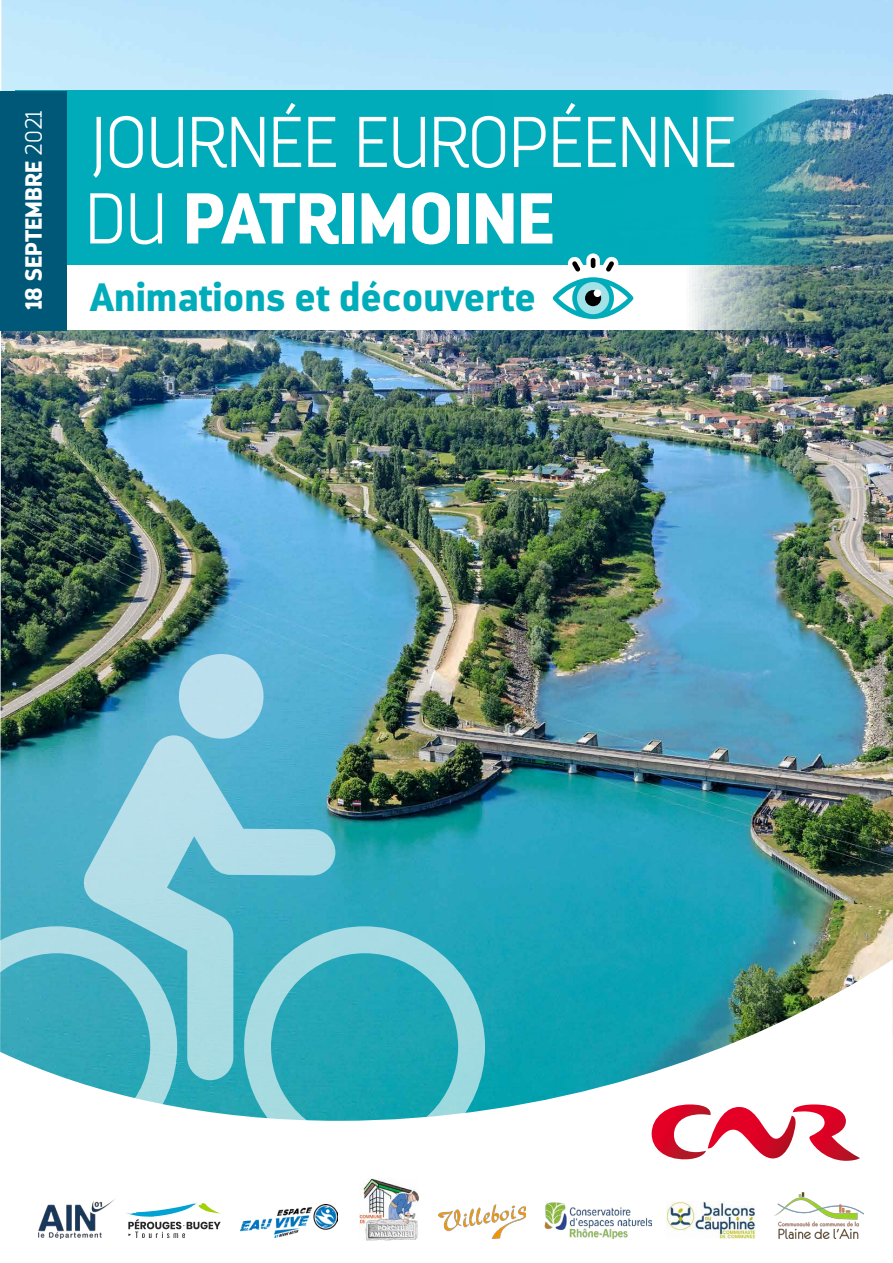
<style>
.page{position:relative;width:893px;height:1263px;background:#fff}
.page>*{position:absolute;margin:0;border:0;box-sizing:border-box;transform-origin:0 0}
.t1{font:200 71.7px/76.3px "Darwin";color:#fff}
.t2{font:900 39.45px "Darwin";color:#00acba}
.t3{font:900 23.4px "Darwin";color:#fff}
.s1{font-weight:200}
.s2{font-weight:900}
</style>
<div class="page">
<img style="left:0;top:0;width:893px;height:959px">
<svg style="left:59px;top:959px;width:834px;height:282px"></svg>
<svg style="left:652px;top:1104px;width:208px;height:57px"></svg>
<svg style="left:66px;top:91px;width:776px;height:174px;fill:#00acba"></svg>
<svg style="left:66px;top:265px;width:729px;height:64px"></svg>
<svg style="left:553px;top:252px;width:81px;height:67px"></svg>
<div style="left:588px;top:293px;width:10px;height:11px;background:#000;border-radius:50%"></div>
<div style="left:594px;top:289px;width:7px;height:8px;background:#fff;border-radius:50%"></div>
<div style="left:0;top:91px;width:66px;height:240px;background:#005878"></div>
<svg style="left:0;top:926px;width:177px;height:241px"></svg>
<svg style="left:244px;top:926px;width:241px;height:241px"></svg>
<div style="left:179px;top:654px;width:85px;height:85px;background:#bbdfed;border-radius:50%"></div>
<svg style="left:83px;top:735px;width:252px;height:345px"></svg>
<img style="left:241px;top:1205px;width:96px;height:32px">
<svg style="left:125px;top:1202px;width:97px;height:36px"></svg>
<img style="left:666px;top:1201px;width:90px;height:37px">
<img style="left:774px;top:1192px;width:89px;height:46px">
<img style="left:38px;top:1198px;width:77px;height:40px">
<img style="left:439px;top:1205px;width:86px;height:33px">
<img style="left:545px;top:1202px;width:107px;height:36px">
<img style="left:359px;top:1179px;width:59px;height:61px">
<p class="t3" style="left:19px;top:309px;width:199px;rotate:-90deg">18 SEPTEMBRE <span class="s1">2021</span></p>
<p class="t1" style="left:86px;top:105px;width:652px">JOURNÉE EUROPÉENNE<br>DU <span class="s2">PATRIMOINE</span></p>
<p class="t2" style="left:90px;top:272px;width:448px">Animations et découverte</p>
</div>
